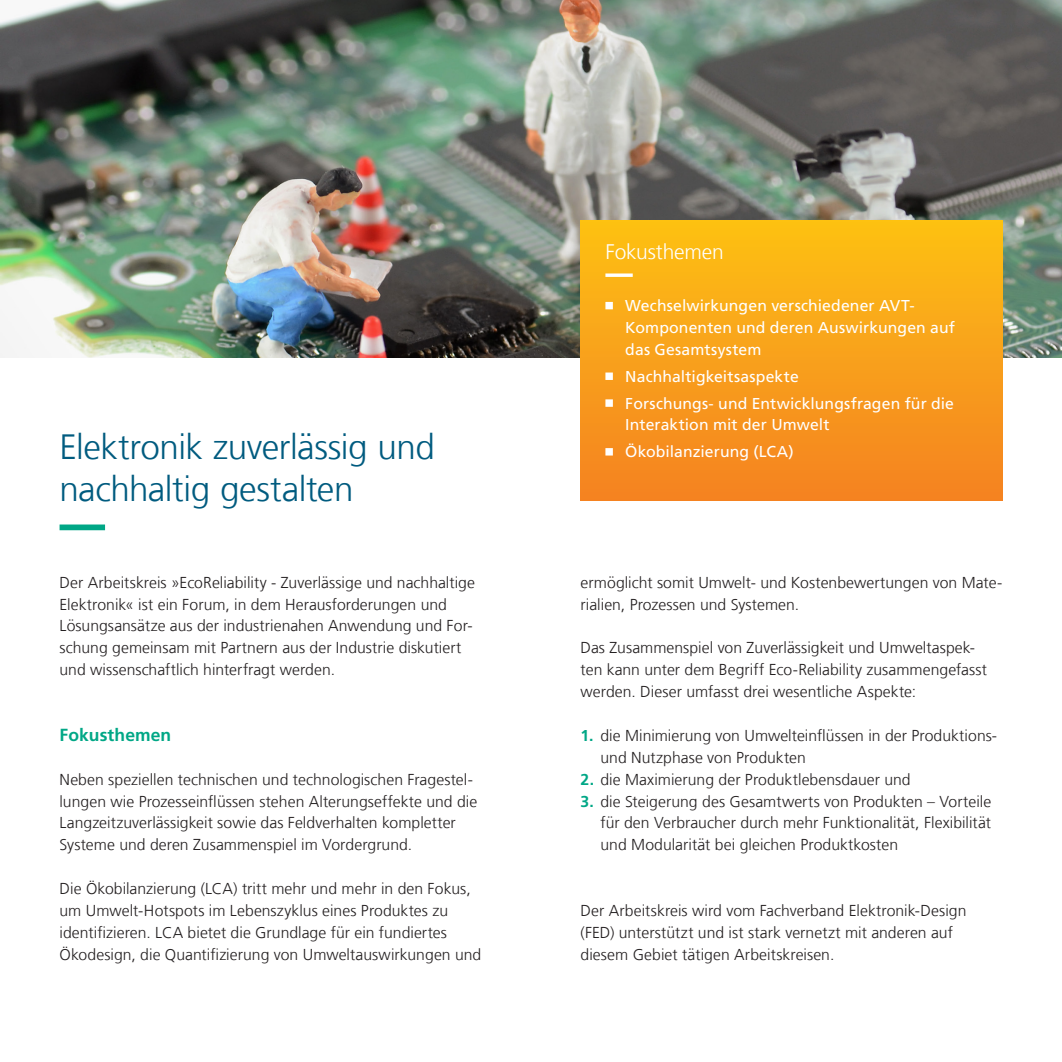
<style>
.page{position:relative;width:1062px;height:1062px;background:#fff}
.page>*{position:absolute;margin:0;border:0;box-sizing:border-box;transform-origin:0 0}
.t1{font:300 35px "Frutiger LT Com";letter-spacing:-.015em;color:#005b7f}
.t2{font:300 21px "Frutiger LT Com";letter-spacing:-.01em;color:#fff}
.t3{font:700 17.5px "Frutiger LT Com";letter-spacing:.005em;color:#00a786}
.t4{font:300 15.75px/21.9px "Frutiger LT Com";letter-spacing:.005em;color:#231f20}
.t5{font:15.75px/21.9px "Frutiger LT Com";letter-spacing:.01em;color:#fff}
.s1{font-weight:700;color:#00a786}
</style>
<div class="page">
<img style="left:0;top:0;width:1062px;height:357px">
<div style="left:580px;top:220px;width:422px;height:280px;background:linear-gradient(to bottom,#fdc113,#f48122)"></div>
<svg style="left:605px;top:273px;width:372px;height:4px"></svg>
<div style="left:605px;top:302px;width:372px;height:7px;background:#faad19"></div>
<div style="left:605px;top:372px;width:372px;height:8px;background:#f89d1c"></div>
<div style="left:605px;top:399px;width:372px;height:8px;background:#f7971d"></div>
<div style="left:605px;top:448px;width:372px;height:7px;background:#f68c1f"></div>
<svg style="left:60px;top:524px;width:46px;height:6px"></svg>
<h2 class="t2" style="left:605px;top:240px;width:120px">Fokusthemen</h2>
<p class="t5" style="left:625px;top:295px;width:331px">Wechselwirkungen verschiedener AVT-<br>Komponenten und deren Auswirkungen auf das Gesamtsystem</p>
<p class="t5" style="left:625px;top:363px;width:330px;line-height:26.8px">Nachhaltigkeitsaspekte<br>Forschungs- und Entwicklungsfragen für die</p>
<p class="t5" style="left:625px;top:414px;width:206px">Interaktion mit der Umwelt</p>
<h1 class="t1" style="left:60px;top:427px;width:377px">Elektronik zuverlässig und</h1>
<p class="t5" style="left:625px;top:441px;width:170px">Ökobilanzierung (LCA)</p>
<h1 class="t1" style="left:60px;top:469px;width:295px">nachhaltig gestalten</h1>
<p class="t4" style="left:60px;top:571px;width:417px">Der Arbeitskreis »EcoReliability - Zuverlässige und nachhaltige Elektronik« ist ein Forum, in dem Herausforderungen und Lösungsansätze aus der industrienahen Anwendung und For&shy;schung gemeinsam mit Partnern aus der Industrie diskutiert und wissenschaftlich hinterfragt werden.</p>
<p class="t3" style="left:60px;top:724px;width:113px">Fokusthemen</p>
<p class="t4" style="left:60px;top:768px;width:419px">Neben speziellen technischen und technologischen Fragestel&shy;lungen wie Prozesseinflüssen stehen Alterungseffekte und die Langzeitzuverlässigkeit sowie das Feldverhalten kompletter Systeme und deren Zusammenspiel im Vordergrund.</p>
<p class="t4" style="left:60px;top:877px;width:423px">Die Ökobilanzierung (LCA) tritt mehr und mehr in den Fokus, um Umwelt-Hotspots im Lebenszyklus eines Produktes zu identifizieren. LCA bietet die Grundlage für ein fundiertes Ökodesign, die Quantifizierung von Umweltauswirkungen und</p>
<p class="t4" style="left:580px;top:571px;width:423px">ermöglicht somit Umwelt- und Kostenbewertungen von Mate&shy;rialien, Prozessen und Systemen.</p>
<p class="t4" style="left:580px;top:637px;width:408px">Das Zusammenspiel von Zuverlässigkeit und Umweltaspek&shy;ten kann unter dem Begriff Eco-Reliability zusammengefasst werden. Dieser umfasst drei wesentliche Aspekte:</p>
<p class="t4" style="left:600px;top:724px;width:398px;text-indent:-20px"><span class="s1">1.</span> die Minimierung von Umwelteinflüssen in der Produktions&shy;und Nutzphase von Produkten</p>
<p class="t4" style="left:580px;top:768px;width:331px"><span class="s1">2.</span> die Maximierung der Produktlebensdauer und</p>
<p class="t4" style="left:600px;top:790px;width:392px;text-align:justify;text-indent:-20px"><span class="s1">3.</span> die Steigerung des Gesamtwerts von Produkten – Vorteile für den Verbraucher durch mehr Funktionalität, Flexibilität und Modularität bei gleichen Produktkosten</p>
<p class="t4" style="left:580px;top:899px;width:387px">Der Arbeitskreis wird vom Fachverband Elektronik-Design (FED) unterstützt und ist stark vernetzt mit anderen auf diesem Gebiet tätigen Arbeitskreisen.</p>
</div>
